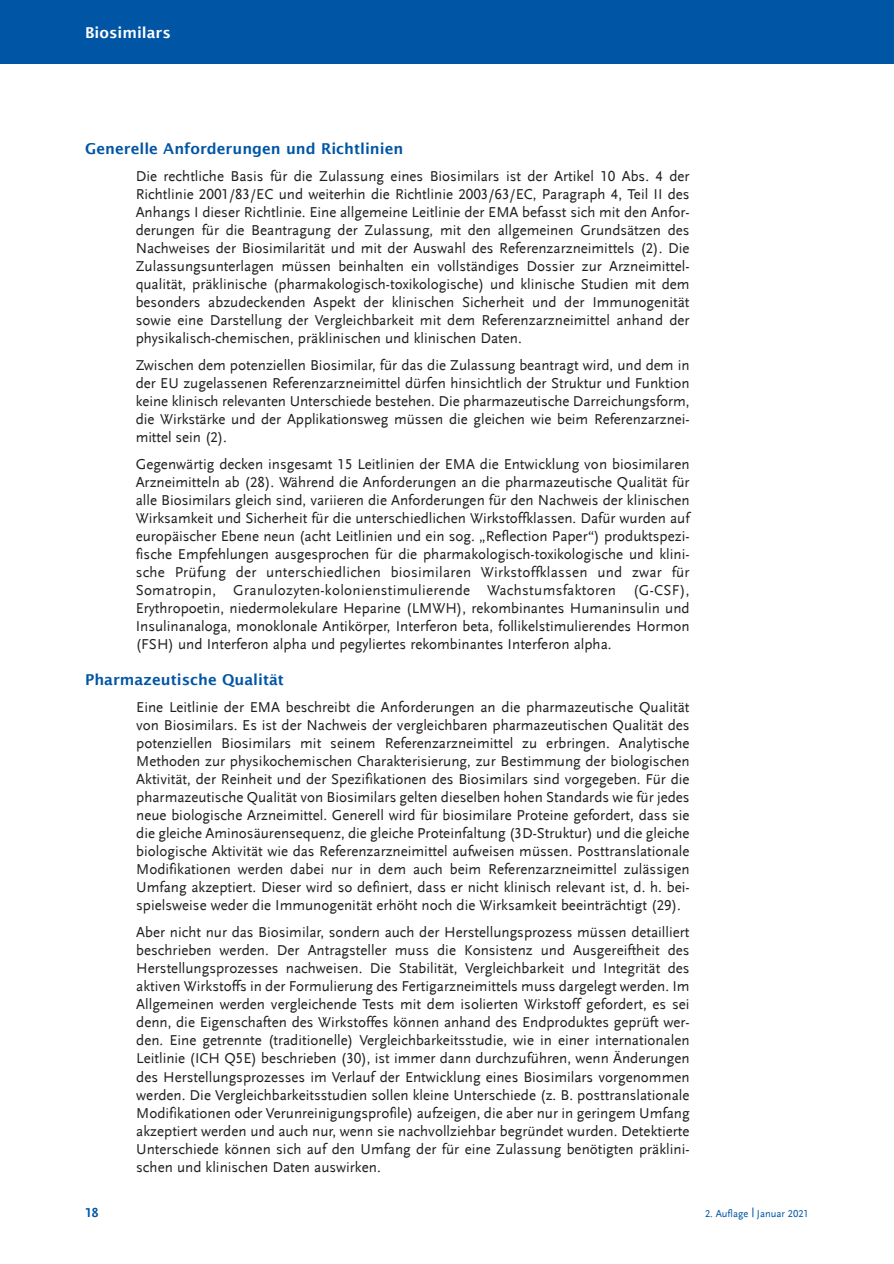
<style>
.page{position:relative;width:894px;height:1264px;background:#fff}
.page>*{position:absolute;margin:0;border:0;box-sizing:border-box;transform-origin:0 0}
.t1{font:15px/18px "Scala Sans LF";color:#231f20;text-align:justify}
.t2{font:600 15px "Lucida Sans";color:#0155a5}
.t3{font:600 15px "Lucida Sans";color:#fff}
.t4{font:700 13.5px "Scala Sans LF";color:#0155a5}
.t5{font:10.5px "Scala Sans LF";color:#0155a5}
</style>
<div class="page">
<div style="left:0;top:0;width:893px;height:64px;background:#0155a5"></div>
<p class="t3" style="left:85px;top:24px;width:87px">Biosimilars</p>
<p class="t2" style="left:85px;top:140px;width:319px">Generelle Anforderungen und Richtlinien</p>
<p class="t1" style="left:136px;top:168px;width:555px">Die rechtliche Basis für die Zulassung eines Biosimilars ist der Artikel 10 Abs. 4 der Richtlinie 2001/83/EC und weiterhin die Richtlinie 2003/63/EC, Paragraph 4, Teil II des Anhangs I dieser Richtlinie. Eine allgemeine Leitlinie der EMA befasst sich mit den Anfor - derungen für die Beantragung der Zulassung, mit den allgemeinen Grundsät zen des Nach wei ses der Biosimilarität und mit der Auswahl des Referenzarzneimittels (2). Die Zulassungsunterlagen müssen beinhalten ein vollständiges Dossier zur Arzneimittel - qualität, präklinische (pharmakologisch-toxikologische) und klinische Studien mit dem besonders abzudeckenden Aspekt der klinischen Sicherheit und der Immunogenität sowie eine Dar stellung der Vergleichbarkeit mit dem Referenz arz neimittel anhand der physikalisch-chemischen, präklinischen und klinischen Daten.</p>
<p class="t1" style="left:136px;top:357px;width:555px">Zwischen dem potenziellen Biosimilar, für das die Zulassung beantragt wird, und dem in der EU zugelassenen Referenzarzneimittel dürfen hinsichtlich der Struktur und Funktion keine klinisch relevanten Unterschiede bestehen. Die pharmazeutische Darreichungs form, die Wirkstärke und der Applikationsweg müssen die gleichen wie beim Refe renz arz nei - mittel sein (2).</p>
<p class="t1" style="left:136px;top:456px;width:555px">Gegenwärtig decken insgesamt 15 Leitlinien der EMA die Entwicklung von biosimilaren Arzneimitteln ab (28). Während die Anforderungen an die pharmazeutische Qualität für alle Biosimilars gleich sind, variieren die Anforderungen für den Nachweis der klinischen Wirksamkeit und Sicherheit für die unterschiedlichen Wirkstoffklassen. Dafür wurden auf europäischer Ebene neun (acht Leitlinien und ein sog. „Reflection Paper“) produktspezi&shy;fische Empfehlungen ausgesprochen für die pharmakologisch-toxikologische und klini&shy;sche Prüfung der unterschiedlichen biosimilaren Wirkstoffklassen und zwar für Somatropin, Granulozyten-kolonienstimulierende Wachstumsfaktoren (G-CSF), Erythropoetin, niedermolekulare Heparine (LMWH), rekombinantes Humaninsulin und Insulinanaloga, monoklonale Antikörper, Interferon beta, follikelstimulierendes Hormon (FSH) und Interferon alpha und pegyliertes rekombinantes Interferon alpha.</p>
<p class="t2" style="left:85px;top:671px;width:200px">Pharmazeutische Qualität</p>
<p class="t1" style="left:136px;top:699px;width:554px">Eine Leitlinie der EMA beschreibt die Anforderungen an die pharmazeutische Qualität von Biosimilars. Es ist der Nachweis der vergleichbaren pharmazeutischen Qualität des potenziellen Biosimilars mit seinem Referenzarzneimittel zu erbringen. Analytische Methoden zur physikochemischen Charakterisierung, zur Bestimmung der biologischen Aktivität, der Reinheit und der Spezifikationen des Biosimilars sind vorgegeben. Für die pharmazeutische Qualität von Biosimilars gelten dieselben hohen Standards wie für jedes neue biologische Arzneimittel. Generell wird für biosimilare Proteine gefordert, dass sie die gleiche Aminosäurensequenz, die gleiche Proteinfaltung (3D-Struktur) und die gleiche biologische Aktivität wie das Referenzarzneimittel aufweisen müssen. Posttranslationale Modifikationen werden dabei nur in dem auch beim Referenzarzneimittel zulässigen Umfang akzeptiert. Dieser wird so definiert, dass er nicht klinisch relevant ist, d. h. bei&shy;spielsweise weder die Immunogenität erhöht noch die Wirksamkeit beeinträchtigt (29).</p>
<p class="t1" style="left:136px;top:924px;width:554px">Aber nicht nur das Biosimilar, sondern auch der Herstellungsprozess müssen detailliert beschrieben werden. Der Antragsteller muss die Konsistenz und Ausgereiftheit des Herstellungsprozesses nachweisen. Die Stabilität, Vergleichbarkeit und Integrität des aktiven Wirkstoffs in der Formulierung des Fertigarzneimittels muss dargelegt werden. Im Allgemeinen werden vergleichende Tests mit dem isolierten Wirkstoff gefordert, es sei denn, die Eigenschaften des Wirkstoffes können anhand des Endproduktes geprüft wer&shy;den. Eine getrennte (traditionelle) Vergleichbarkeitsstudie, wie in einer internationalen Leitlinie (ICH Q5E) beschrieben (30), ist immer dann durchzuführen, wenn Änderungen des Herstellungsprozesses im Verlauf der Entwicklung eines Biosimilars vorgenommen werden. Die Vergleichbarkeitsstudien sollen kleine Unterschiede (z. B. posttranslationale Modifikationen oder Verunreinigungsprofile) aufzeigen, die aber nur in geringem Umfang akzeptiert werden und auch nur, wenn sie nachvollziehbar begründet wurden. Detektierte Unterschiede können sich auf den Umfang der für eine Zulassung benötigten präklini&shy;schen und klinischen Daten auswirken.</p>
<p class="t4" style="left:85px;top:1204px;width:15px">18</p>
<p class="t5" style="left:704px;top:1207px;width:105px">2. Auflage Januar 2021</p>
</div>
